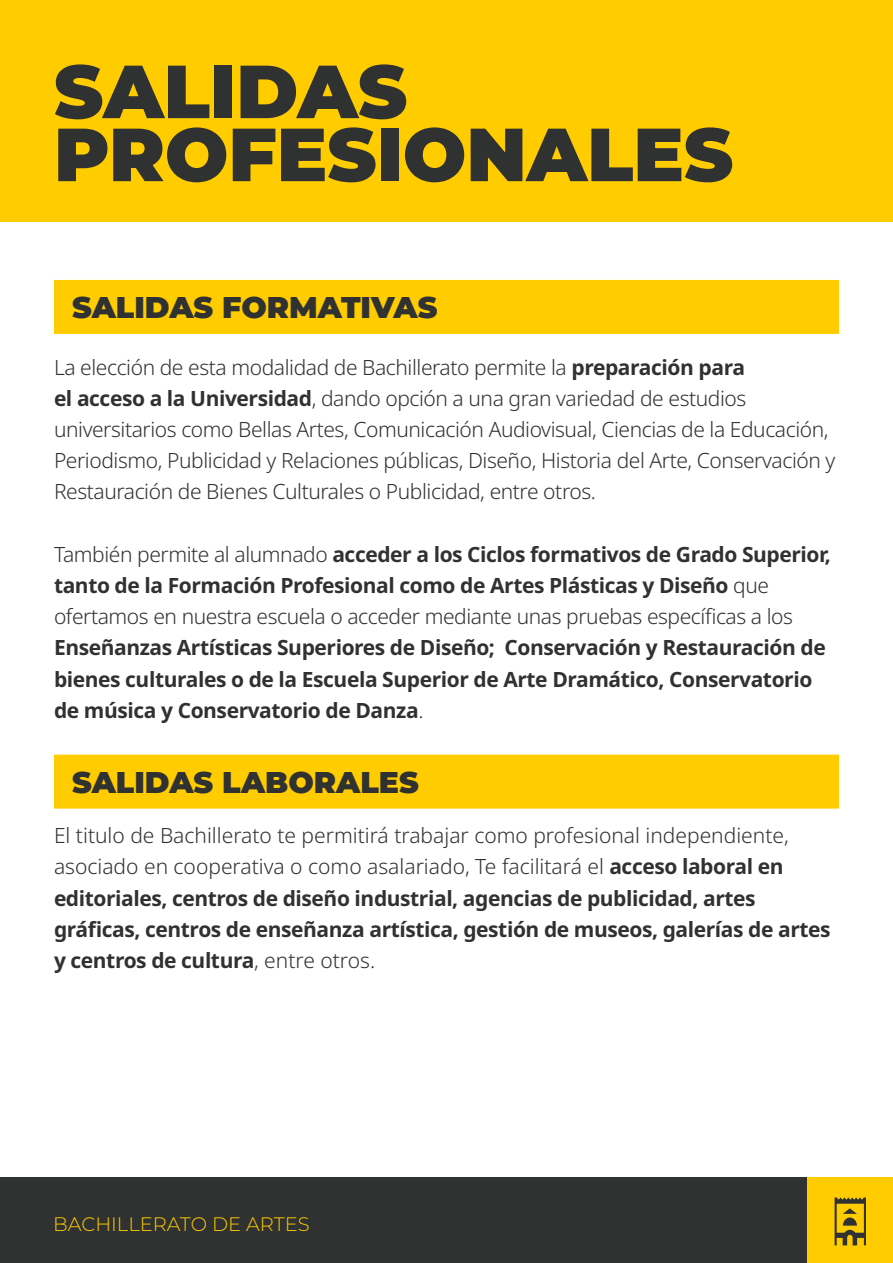
<style>
.page{position:relative;width:893px;height:1263px;background:#fff}
.page>*{position:absolute;margin:0;border:0;box-sizing:border-box;transform-origin:0 0}
.t1{font:900 75px "Montserrat";color:#303131}
.t2{font:900 30px "Montserrat";color:#303131}
.t3{font:700 21px/31.2px "Noto Sans";letter-spacing:-.02em;color:#303131}
.t4{font:300 21px/31.2px "Noto Sans";letter-spacing:-.02em;color:#303131}
.t5{font:300 19.5px "Montserrat";color:#fc0}
.s1{font-weight:700}
.s2{font-weight:300}
</style>
<div class="page">
<div style="left:0;top:1177px;width:807px;height:86px;background:#303131"></div>
<div style="left:807px;top:1177px;width:86px;height:86px;background:#fc0"></div>
<div style="left:0;top:0;width:893px;height:222px;background:#fc0"></div>
<svg style="left:835px;top:1197px;width:31px;height:48px"></svg>
<div style="left:54px;top:280px;width:785px;height:54px;background:#fc0"></div>
<div style="left:54px;top:755px;width:785px;height:54px;background:#fc0"></div>
<p class="t1" style="left:54px;top:42px;width:355px">SALIDAS</p>
<p class="t1" style="left:54px;top:105px;width:681px">PROFESIONALES</p>
<p class="t2" style="left:72px;top:288px;width:367px">SALIDAS FORMATIVAS</p>
<p class="t4" style="left:54px;top:352px;width:783px">La elección de esta modalidad de Bachillerato permite la <span class="s1">preparación para<br>el acceso a la Universidad</span>, dando opción a una gran variedad de estudios universitarios como Bellas Artes, Comunicación Audiovisual, Ciencias de la Educación, Periodismo, Publicidad y Relaciones públicas, Diseño, Historia del Arte, Conservación y Restauración de Bienes Culturales o Publicidad, entre otros.</p>
<p class="t3" style="left:54px;top:539px;width:778px"><span class="s2">También permite al alumnado</span> acceder a los Ciclos formativos de Grado Superior, tanto de la Formación Profesional como de Artes Plásticas y Diseño <span class="s2">que ofertamos en nuestra escuela o acceder mediante unas pruebas específicas a los </span>Enseñanzas Artísticas Superiores de Diseño; Conservación y Restauración de bienes culturales o de la Escuela Superior de Arte Dramático, Conservatorio de música y Conservatorio de Danza<span class="s2">.</span></p>
<p class="t2" style="left:72px;top:762px;width:348px">SALIDAS LABORALES</p>
<p class="t3" style="left:54px;top:820px;width:778px"><span class="s2">El titulo de Bachillerato te permitirá trabajar como profesional independiente, asociado en cooperativa o como asalariado, Te facilitará el</span> acceso laboral en editoriales, centros de diseño industrial, agencias de publicidad, artes gráficas, centros de enseñanza artística, gestión de museos, galerías de artes y centros de cultura<span class="s2">, entre otros.</span></p>
<p class="t5" style="left:53px;top:1211px;width:258px">BACHILLERATO DE ARTES</p>
</div>
